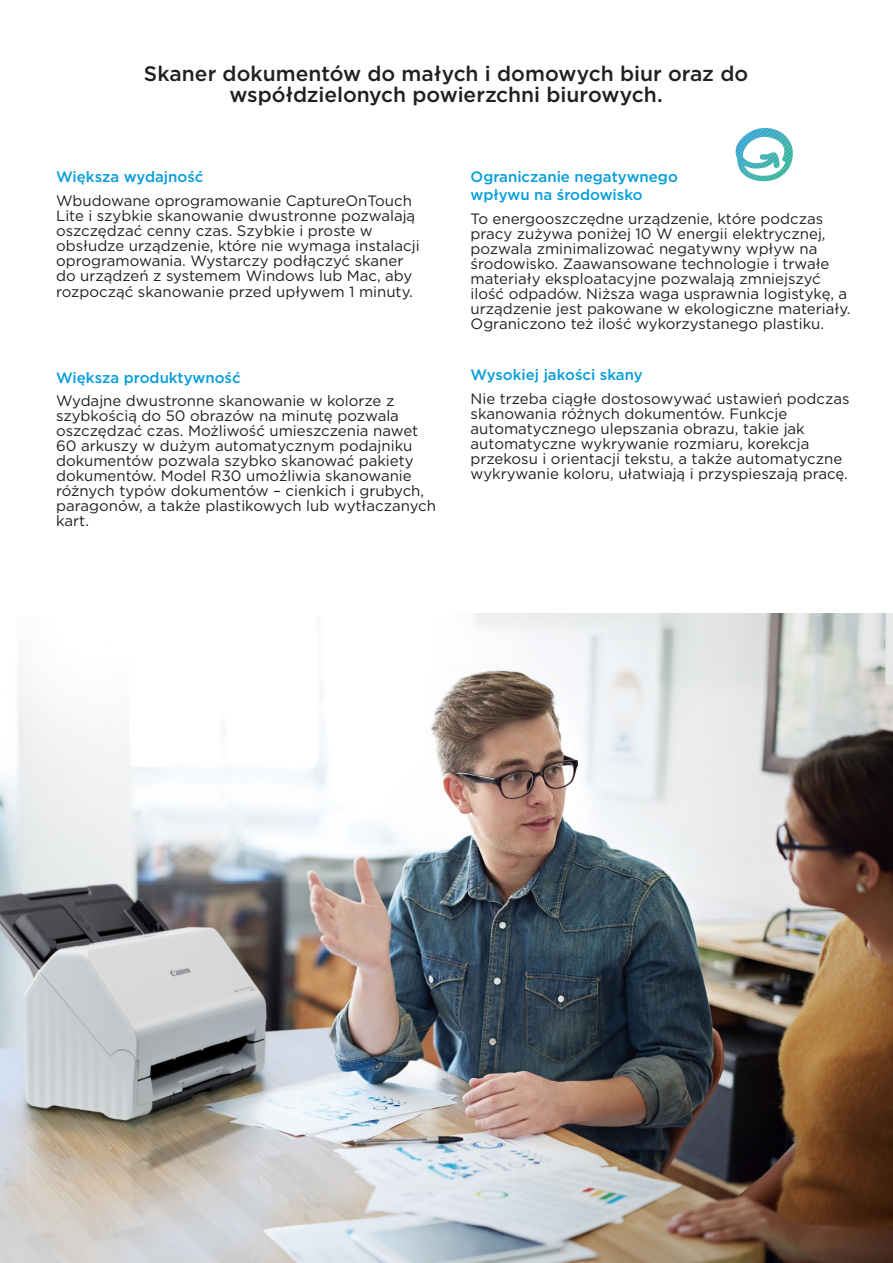
<style>
.page{position:relative;width:893px;height:1263px;background:#fff}
.page>*{position:absolute;margin:0;border:0;box-sizing:border-box;transform-origin:0 0}
.C_-_Head{font:500 21px/21px "Gotham";color:#231f20;text-align:center}
.SUBHEAD{font:15px/15px "Gotham";color:#231f20}
.BODY_BULLETS{font:15px/15px "Gotham";color:#231f20}
.SUBHEAD-2{font:500 15px/18px "Gotham";color:#069edb}
.BODY_BULLETS-2{font:500 15px "Gotham";color:#069edb}
</style>
<div class="page">
<img style="left:0;top:613px;width:893px;height:650px">
<svg style="left:736px;top:128px;width:57px;height:53px"></svg>
<p class="C_-_Head" style="left:144px;top:62px;width:606px">Skaner dokumentów do małych i domowych biur oraz do współdzielonych powierzchni biurowych.</p>
<p class="SUBHEAD-2" style="left:56px;top:168px;width:149px">Większa wydajność</p>
<p class="SUBHEAD" style="left:56px;top:192px;width:365px">Wbudowane oprogramowanie CaptureOnTouch Lite i szybkie skanowanie dwustronne pozwalają oszczędzać cenny czas. Szybkie i proste w obsłudze urządzenie, które nie wymaga instalacji oprogramowania. Wystarczy podłączyć skaner do urządzeń z systemem Windows lub Mac, aby</p>
<p class="SUBHEAD" style="left:56px;top:284px;width:358px">rozpocząć skanowanie przed upływem 1 minuty.</p>
<p class="BODY_BULLETS-2" style="left:56px;top:367px;width:186px">Większa produktywność</p>
<p class="BODY_BULLETS" style="left:56px;top:393px;width:381px">Wydajne dwustronne skanowanie w kolorze z szybkością do 50 obrazów na minutę pozwala oszczędzać czas. Możliwość umieszczenia nawet 60 arkuszy w dużym automatycznym podajniku dokumentów pozwala szybko skanować pakiety dokumentów. Model R30 umożliwia skanowanie różnych typów dokumentów – cienkich i grubych, paragonów, a także plastikowych lub wytłaczanych kart.</p>
<p class="SUBHEAD-2" style="left:471px;top:168px;width:209px">Ograniczanie negatywnego wpływu na środowisko</p>
<p class="SUBHEAD" style="left:471px;top:210px;width:382px">To energooszczędne urządzenie, które podczas pracy zużywa poniżej 10 W energii elektrycznej, pozwala zminimalizować negatywny wpływ na środowisko. Zaawansowane technologie i trwałe materiały eksploatacyjne pozwalają zmniejszyć ilość odpadów. Niższa waga usprawnia logistykę, a urządzenie jest pakowane w ekologiczne materiały.<br>Ograniczono też ilość wykorzystanego plastiku.</p>
<p class="BODY_BULLETS-2" style="left:471px;top:365px;width:174px">Wysokiej jakości skany</p>
<p class="BODY_BULLETS" style="left:471px;top:390px;width:380px">Nie trzeba ciągłe dostosowywać ustawień podczas skanowania różnych dokumentów. Funkcje automatycznego ulepszania obrazu, takie jak automatyczne wykrywanie rozmiaru, korekcja przekosu i orientacji tekstu, a także automatyczne wykrywanie koloru, ułatwiają i przyspieszają pracę.</p>
</div>
